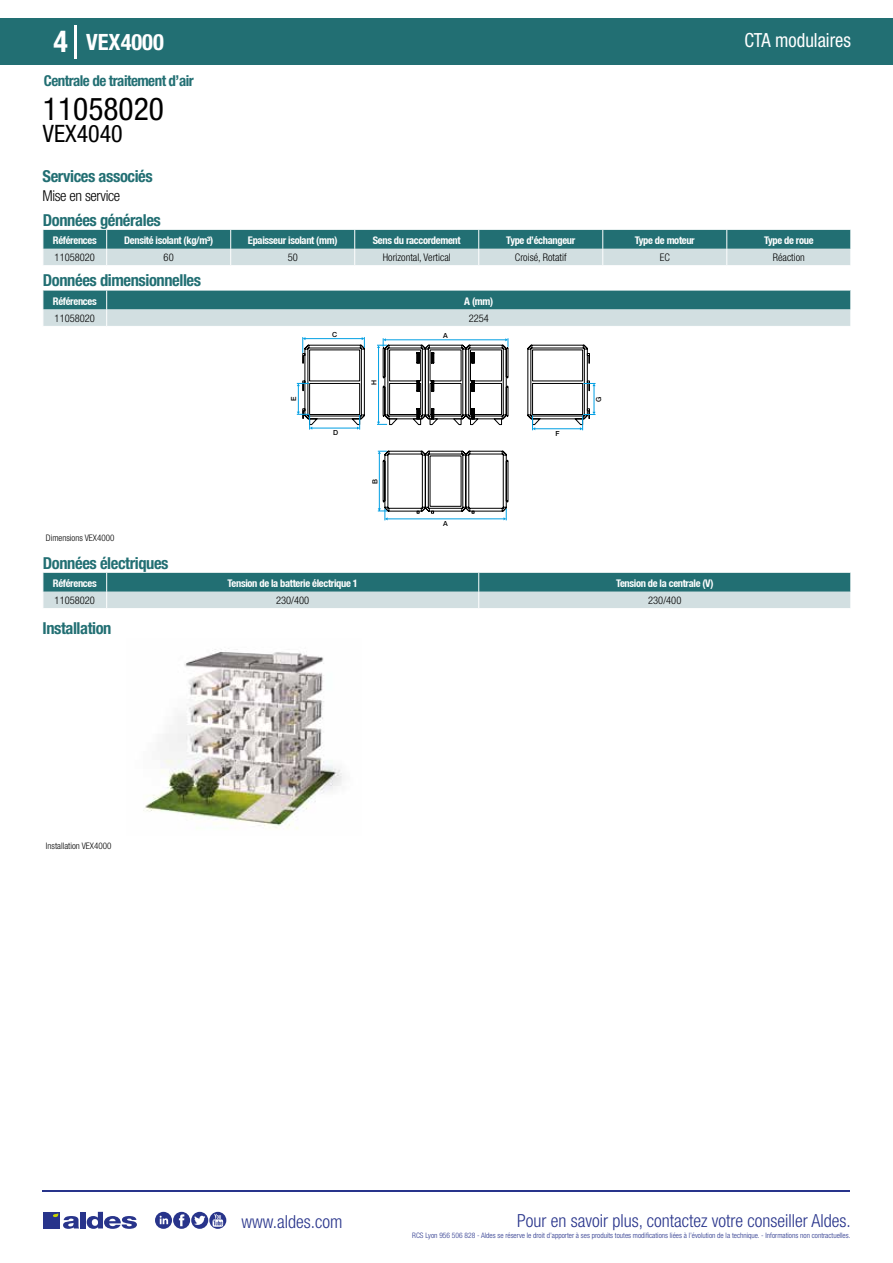
<style>
.page{position:relative;width:893px;height:1263px;background:#fff}
.page>*{position:absolute;margin:0;border:0;box-sizing:border-box;transform-origin:0 0}
.t1{font:condensed 31.5px "Helvetica Neue LT Std";color:#000}
.t2{font:700 condensed 30px "Helvetica Neue LT Std";color:#fff}
.t3{font:condensed 24px "Helvetica Neue LT Std";color:#000}
.t4{font:700 condensed 22.5px "Helvetica Neue LT Std";color:#fff}
.t5{font:condensed 19.5px "Helvetica Neue LT Std";color:#fff;scale:.95 1}
.t6{font:300 condensed 18px "Helvetica Neue";color:#28348b}
.t7{font:700 condensed 16.5px "Helvetica Neue LT Std";letter-spacing:-.025em;color:#226f73}
.t8{font:700 condensed 15px "Helvetica Neue LT Std";letter-spacing:-.035em;color:#226f73}
.t9{font:300 condensed 15px "Helvetica Neue LT Std";letter-spacing:-.025em;color:#000}
.t10{font:700 condensed 10.5px "Helvetica Neue";letter-spacing:-.03em;color:#fff}
.t11{font:300 condensed 10.5px "Helvetica Neue";color:#000}
.t12{font:300 condensed 9px "Helvetica Neue";color:#000}
.t13{font:300 condensed 7.5px "Helvetica Neue";color:#28348b}
.t14{font:500 7.05px "Helvetica Neue";color:#000}
</style>
<div class="page">
<div style="left:0;top:18px;width:893px;height:46px;background:#226f73"></div>
<hr style="left:74px;top:25px;width:2px;height:33px;background:#fff">
<hr style="left:43px;top:1190px;width:807px;height:1px;background:#28348b">
<svg style="left:155px;top:1212px;width:71px;height:17px"></svg>
<div style="left:43px;top:1212px;width:17px;height:16px;background:#28348b"></div>
<div style="left:80px;top:1212px;width:6px;height:16px;background:#28348b"></div>
<svg style="left:87px;top:1212px;width:50px;height:17px"></svg>
<svg style="left:53px;top:1213px;width:26px;height:16px"></svg>
<svg style="left:43px;top:230px;width:808px;height:35px;background:#75a4a7"></svg>
<svg style="left:43px;top:291px;width:808px;height:35px;background:#76a5a8"></svg>
<svg style="left:303px;top:345px;width:280px;height:166px"></svg>
<hr style="left:387px;top:519px;width:117px;height:1px;background:#009fe3">
<svg style="left:504px;top:509px;width:3px;height:11px"></svg>
<hr style="left:379px;top:453px;width:1px;height:58px;background:#009fe3">
<svg style="left:378px;top:508px;width:10px;height:12px"></svg>
<svg style="left:378px;top:451px;width:9px;height:3px"></svg>
<svg style="left:377px;top:338px;width:218px;height:92px"></svg>
<hr style="left:305px;top:338px;width:57px;height:1px;background:#009fe3">
<svg style="left:302px;top:337px;width:3px;height:16px"></svg>
<svg style="left:362px;top:337px;width:3px;height:11px"></svg>
<hr style="left:312px;top:428px;width:45px;height:1px;background:#009fe3">
<svg style="left:357px;top:415px;width:3px;height:15px"></svg>
<svg style="left:297px;top:383px;width:15px;height:47px"></svg>
<svg style="left:43px;top:573px;width:808px;height:35px;background:#75a4a7"></svg>
<img style="left:143px;top:648px;width:199px;height:181px">
<h2 class="t2" style="left:54px;top:24px;width:16px">4</h2>
<h3 class="t4" style="left:86px;top:28px;width:79px">VEX4000</h3>
<h3 class="t5" style="left:744px;top:29px;width:114px">CTA modulaires</h3>
<h3 class="t8" style="left:44px;top:71px;width:151px">Centrale de traitement d’air</h3>
<h1 class="t1" style="left:43px;top:91px;width:122px">11058020</h1>
<h3 class="t3" style="left:43px;top:120px;width:81px">VEX4040</h3>
<h3 class="t7" style="left:43px;top:166px;width:112px">Services associés</h3>
<h3 class="t9" style="left:43px;top:187px;width:79px">Mise en service</h3>
<h3 class="t7" style="left:43px;top:210px;width:119px">Données générales</h3>
<p class="t10" style="left:53px;top:234px;width:45px">Références</p>
<p class="t10" style="left:124px;top:234px;width:90px">Densité isolant (kg/m³)</p>
<p class="t10" style="left:248px;top:234px;width:91px">Epaisseur isolant (mm)</p>
<p class="t10" style="left:373px;top:234px;width:89px">Sens du raccordement</p>
<p class="t10" style="left:506px;top:234px;width:71px">Type d’échangeur</p>
<p class="t10" style="left:635px;top:234px;width:62px">Type de moteur</p>
<p class="t10" style="left:764px;top:234px;width:51px">Type de roue</p>
<p class="t11" style="left:55px;top:251px;width:42px">11058020</p>
<p class="t11" style="left:164px;top:251px;width:12px">60</p>
<p class="t11" style="left:288px;top:251px;width:12px">50</p>
<p class="t11" style="left:383px;top:251px;width:69px">Horizontal, Vertical</p>
<p class="t11" style="left:515px;top:251px;width:53px">Croisé, Rotatif</p>
<p class="t11" style="left:660px;top:251px;width:12px">EC</p>
<p class="t11" style="left:773px;top:251px;width:34px">Réaction</p>
<h3 class="t7" style="left:43px;top:270px;width:160px">Données dimensionnelles</h3>
<p class="t10" style="left:53px;top:295px;width:45px">Références</p>
<p class="t10" style="left:464px;top:295px;width:30px">A (mm)</p>
<p class="t11" style="left:55px;top:312px;width:42px">11058020</p>
<p class="t11" style="left:469px;top:312px;width:22px">2254</p>
<p class="t14" style="left:443px;top:331px;width:6px">A</p>
<p class="t14" style="left:332px;top:330px;width:7px">C</p>
<p class="t14" style="left:290px;top:401px;width:6px;rotate:-90deg">E</p>
<p class="t14" style="left:333px;top:428px;width:7px">D</p>
<p class="t14" style="left:370px;top:384px;width:7px;rotate:-90deg">H</p>
<p class="t14" style="left:371px;top:484px;width:6px;rotate:-90deg">B</p>
<p class="t14" style="left:443px;top:519px;width:6px">A</p>
<p class="t14" style="left:555px;top:429px;width:6px">F</p>
<p class="t14" style="left:594px;top:402px;width:7px;rotate:-90deg">G</p>
<p class="t12" style="left:46px;top:533px;width:70px">Dimensions VEX4000</p>
<h3 class="t7" style="left:43px;top:553px;width:127px">Données électriques</h3>
<p class="t10" style="left:53px;top:577px;width:45px">Références</p>
<p class="t10" style="left:228px;top:577px;width:132px">Tension de la batterie électrique 1</p>
<p class="t10" style="left:616px;top:577px;width:99px">Tension de la centrale (V)</p>
<p class="t11" style="left:55px;top:594px;width:42px">11058020</p>
<p class="t11" style="left:276px;top:594px;width:35px">230/400</p>
<p class="t11" style="left:648px;top:594px;width:35px">230/400</p>
<h3 class="t7" style="left:43px;top:618px;width:70px">Installation</h3>
<p class="t12" style="left:46px;top:841px;width:67px">Installation VEX4000</p>
<h3 class="t6" style="left:241px;top:1211px;width:102px">www.aldes.com</h3>
<h3 class="t6" style="left:517px;top:1211px;width:335px">Pour en savoir plus, contactez votre conseiller Aldes.</h3>
<p class="t13" style="left:412px;top:1230px;width:440px">RCS Lyon 956 506 828 - Aldes se réserve le droit d’apporter à ses produits toutes modifications liées à l’évolution de la technique. - Informations non contractuelles.</p>
</div>
